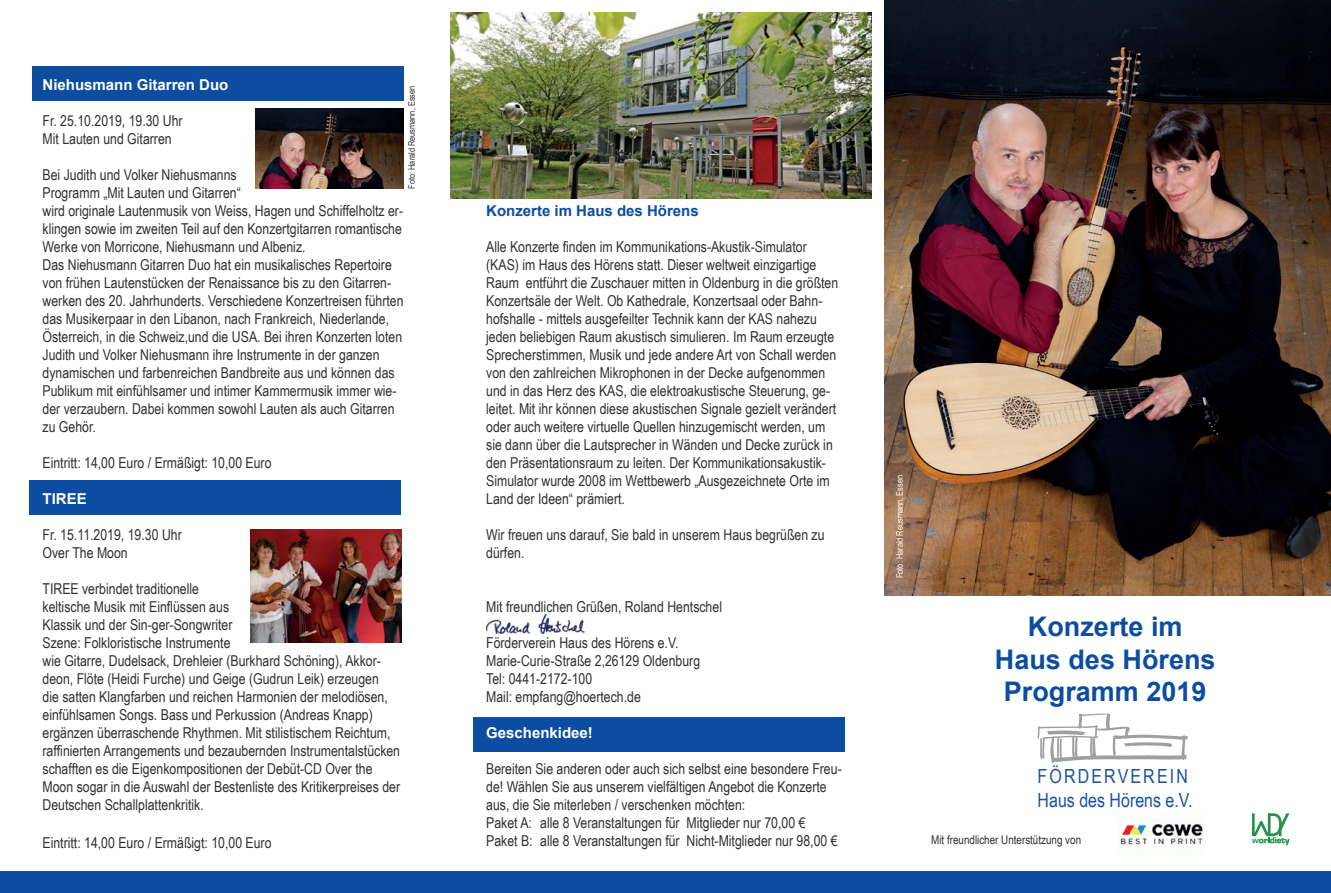
<style>
.page{position:relative;width:1331px;height:893px;background:#fff}
.page>*{position:absolute;margin:0;border:0;box-sizing:border-box;transform-origin:0 0}
.t1{font:700 27px "Arial";color:#0d4da1}
.Fließ{font:19.5px "Arial Narrow";color:#1a53a4}
.Fließ-2{font:19.5px "Arial Narrow";letter-spacing:.095em;color:#1a53a4}
.Fließ-3{font:15px/18px "Arial Narrow";color:#312f30}
.Fließ_weiß{font:700 15px "Arial";color:#fff}
.Fließ_weiß-2{font:15px "Arial Narrow";color:#312f30}
.Fließ_weiß-3{font:700 15px "Arial";color:#0d4da1}
.Fließ-4{font:12px "Arial Narrow";color:#312f30}
.Fließ_weiß-4{font:9px "Arial Narrow";color:#fff}
.Fließ_weiß-5{font:9px "Arial Narrow";color:#312f30}
.t2{font:700 8.85px "Eurostile";color:#209345;scale:1.06 1}
.s1{font-family:"Arial";font-weight:700;color:#fff}
</style>
<div class="page">
<div style="left:30px;top:480px;width:371px;height:35px;background:#0d4da1"></div>
<div style="left:473px;top:717px;width:372px;height:34px;background:#0d4da1"></div>
<div style="left:32px;top:66px;width:372px;height:35px;background:#0d4da1"></div>
<img style="left:884px;top:0;width:447px;height:595px">
<div style="left:0;top:872px;width:1331px;height:21px;background:#0d4da1"></div>
<img style="left:251px;top:529px;width:150px;height:113px">
<svg style="left:1037px;top:714px;width:151px;height:49px"></svg>
<img style="left:451px;top:13px;width:421px;height:185px">
<img style="left:1118px;top:823px;width:86px;height:25px">
<img style="left:486px;top:613px;width:98px;height:21px">
<img style="left:255px;top:109px;width:149px;height:80px">
<svg style="left:1252px;top:813px;width:37px;height:32px"></svg>
<p class="Fließ_weiß" style="left:43px;top:74px;width:187px">Niehusmann Gitarren Duo</p>
<p class="Fließ-3" style="left:43px;top:111px;width:142px">Fr. 25.10.2019, 19.30 Uhr</p>
<p class="Fließ-3" style="left:43px;top:129px;width:131px">Mit Lauten und Gitarren</p>
<p class="Fließ-3" style="left:43px;top:165px;width:362px">Bei Judith und Volker Niehusmanns<br>Programm „Mit Lauten und Gitarren“<br>wird originale Lautenmusik von Weiss, Hagen und Schiffelholtz er&shy;klingen sowie im zweiten Teil auf den Konzertgitarren romantische Werke von Morricone, Niehusmann und Albeniz.</p>
<p class="Fließ-3" style="left:43px;top:255px;width:363px">Das Niehusmann Gitarren Duo hat ein musikalisches Repertoire von frühen Lautenstücken der Renaissance bis zu den Gitarren&shy;werken des 20. Jahrhunderts. Verschiedene Konzertreisen führten das Musikerpaar in den Libanon, nach Frankreich, Niederlande, Österreich, in die Schweiz,und die USA. Bei ihren Konzerten loten Judith und Volker Niehusmann ihre Instrumente in der ganzen dynamischen und farbenreichen Bandbreite aus und können das Publikum mit einfühlsamer und intimer Kammermusik immer wie&shy;der verzaubern. Dabei kommen sowohl Lauten als auch Gitarren zu Gehör.</p>
<p class="Fließ_weiß-2" style="left:43px;top:452px;width:231px">Eintritt: 14,00 Euro / Ermäßigt: 10,00 Euro</p>
<p class="Fließ_weiß" style="left:43px;top:488px;width:46px">TIREE</p>
<p class="Fließ-3" style="left:43px;top:525px;width:141px">Fr. 15.11.2019, 19.30 Uhr</p>
<p class="Fließ-3" style="left:43px;top:543px;width:87px">Over The Moon</p>
<p class="Fließ-3" style="left:43px;top:579px;width:359px">TIREE verbindet traditionelle<br>keltische Musik mit Einflüssen aus<br>Klassik und der Sin-ger-Songwriter<br>Szene: Folkloristische Instrumente<br>wie Gitarre, Dudelsack, Drehleier (Burkhard Schöning), Akkor&shy;deon, Flöte (Heidi Furche) und Geige (Gudrun Leik) erzeugen<br>die satten Klangfarben und reichen Harmonien der melodiösen, einfühlsamen Songs. Bass und Perkussion (Andreas Knapp) ergänzen überraschende Rhythmen. Mit stilistischem Reichtum, raffinierten Arrangements und bezaubernden Instrumentalstücken schafften es die Eigenkompositionen der Debüt-CD Over the Moon sogar in die Auswahl der Bestenliste des Kritikerpreises der Deutschen Schallplattenkritik.</p>
<p class="Fließ-3" style="left:43px;top:833px;width:255px">Eintritt: 14,00 Euro / Ermäßigt: 10,00 Euro<span class="s1">e G</span></p>
<p class="Fließ_weiß-5" style="left:405px;top:189px;width:104px;rotate:-90deg">Foto: Harald Reusmann, Essen</p>
<p class="Fließ_weiß-3" style="left:486px;top:200px;width:214px">Konzerte im Haus des Hörens</p>
<p class="Fließ-3" style="left:486px;top:237px;width:354px">Alle Konzerte finden im Kommunikations-Akustik-Simulator (KAS) im Haus des Hörens statt. Dieser weltweit einzigartige Raum entführt die Zuschauer mitten in Oldenburg in die größten Konzertsäle der Welt. Ob Kathedrale, Konzertsaal oder Bahn&shy;hofshalle - mittels ausgefeilter Technik kann der KAS nahezu jeden beliebigen Raum akustisch simulieren. Im Raum erzeugte Sprecherstimmen, Musik und jede andere Art von Schall werden von den zahlreichen Mikrophonen in der Decke aufgenommen und in das Herz des KAS, die elektroakustische Steuerung, ge&shy;leitet. Mit ihr können diese akustischen Signale gezielt verändert oder auch weitere virtuelle Quellen hinzugemischt werden, um sie dann über die Lautsprecher in Wänden und Decke zurück in den Präsentationsraum zu leiten. Der Kommunikationsakustik-Simulator wurde 2008 im Wettbewerb „Ausgezeichnete Orte im Land der Ideen“ prämiert.</p>
<p class="Fließ-3" style="left:486px;top:525px;width:340px">Wir freuen uns darauf, Sie bald in unserem Haus begrüßen zu dürfen.</p>
<p class="Fließ-3" style="left:486px;top:597px;width:237px">Mit freundlichen Grüßen, Roland Hentschel</p>
<p class="Fließ-3" style="left:486px;top:633px;width:194px">Förderverein Haus des Hörens e.V.</p>
<p class="Fließ-3" style="left:486px;top:651px;width:215px">Marie-Curie-Straße 2,26129 Oldenburg</p>
<p class="Fließ-3" style="left:486px;top:669px;width:156px">Tel: 0441-2172-100<br>Mail: empfang@hoertech.de</p>
<p class="Fließ_weiß" style="left:486px;top:722px;width:108px">Geschenkidee!</p>
<p class="Fließ-3" style="left:486px;top:759px;width:357px">Bereiten Sie anderen oder auch sich selbst eine besondere Freu&shy;de! Wählen Sie aus unserem vielfältigen Angebot die Konzerte aus, die Sie miterleben / verschenken möchten:</p>
<p class="Fließ-3" style="left:486px;top:813px;width:321px">Paket A: alle 8 Veranstaltungen für Mitglieder nur 70,00 €</p>
<p class="Fließ-3" style="left:486px;top:831px;width:353px">Paket B: alle 8 Veranstaltungen für Nicht-Mitglieder nur 98,00 €</p>
<p class="Fließ_weiß-4" style="left:893px;top:578px;width:104px;rotate:-90deg">Foto: Harald Reusmann, Essen</p>
<p class="t1" style="left:1028px;top:608px;width:156px">Konzerte im</p>
<p class="t1" style="left:995px;top:640px;width:222px">Haus des Hörens</p>
<p class="t1" style="left:1004px;top:672px;width:204px">Programm 2019</p>
<p class="Fließ-2" style="left:1037px;top:762px;width:152px">FÖRDERVEREIN</p>
<p class="Fließ" style="left:1037px;top:786px;width:156px">Haus des Hörens e.V.</p>
<p class="Fließ-4" style="left:931px;top:830px;width:151px">Mit freundlicher Unterstützung von</p>
<p class="t2" style="left:1252px;top:835px;width:36px">worldiety</p>
</div>
